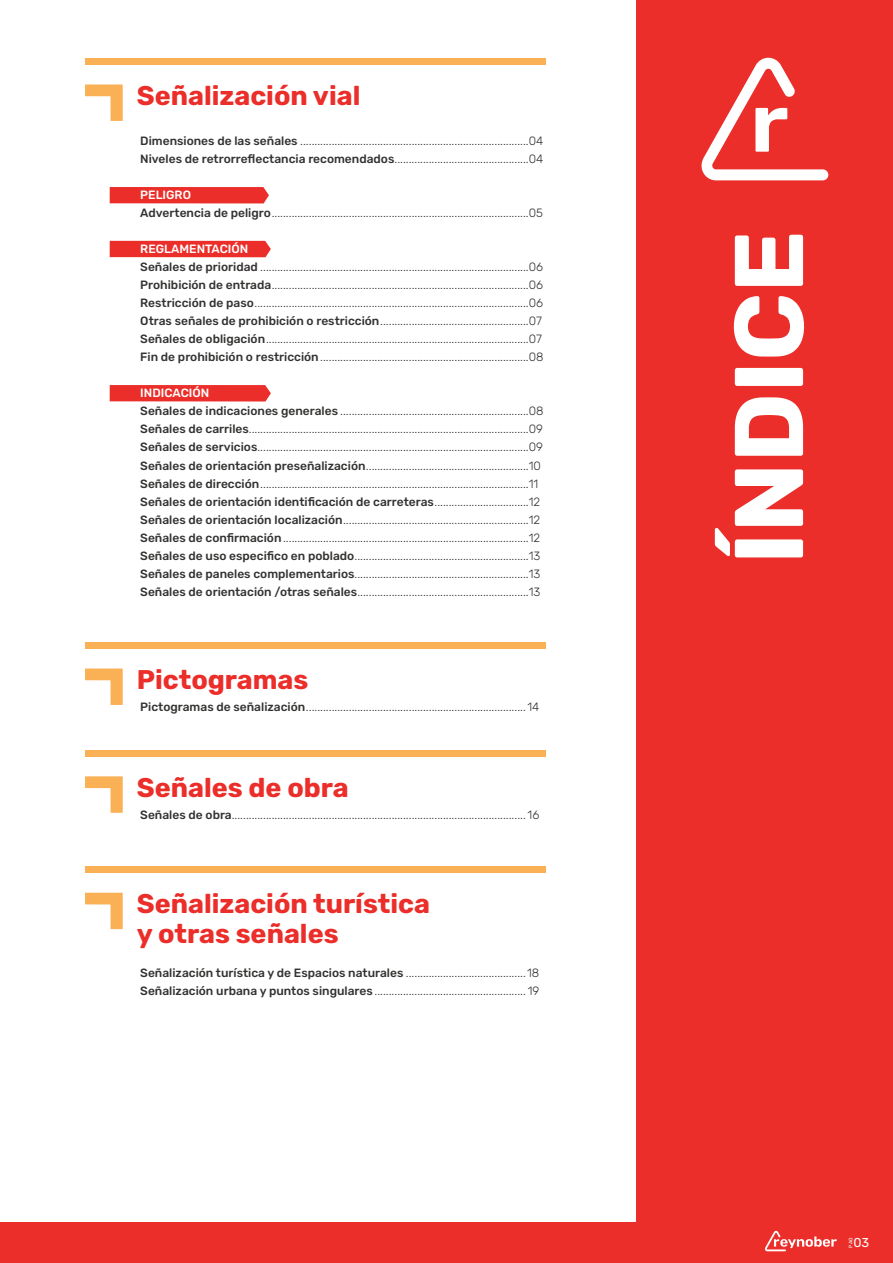
<style>
.page{position:relative;width:893px;height:1263px;background:#fff}
.page>*{position:absolute;margin:0;border:0;box-sizing:border-box;transform-origin:0 0}
.t1{font:700 97.5px "Rubik";color:#fff}
.t2{font:700 27px/30px "Rubik";color:#eb2e29}
.Estilo_de_párrafo_1{font:12.9px "Rubik";color:#fff}
.t3{font:300 12px "Rubik";color:#333231}
.t4{font:500 12px "Rubik";color:#333231}
.t5{font:500 12px "Rubik";color:#fff}
.Estilo_de_párrafo_1-2{font:5.1px "Rubik";color:#fff}
.s1{font-weight:500}
.s2{font-weight:300}
</style>
<div class="page">
<div style="left:110px;top:187px;width:159px;height:16px;background:#eb2e29"></div>
<div style="left:110px;top:241px;width:161px;height:16px;background:#eb2e29"></div>
<svg style="left:110px;top:385px;width:161px;height:16px;background:#eb322d"></svg>
<div style="left:637px;top:0;width:256px;height:1263px;background:#eb2e29"></div>
<div style="left:0;top:1222px;width:893px;height:41px;background:#eb2e29"></div>
<svg style="left:765px;top:1231px;width:72px;height:20px"></svg>
<svg style="left:701px;top:58px;width:127px;height:122px"></svg>
<div style="left:85px;top:58px;width:460px;height:7px;background:#fab054"></div>
<svg style="left:85px;top:85px;width:38px;height:36px"></svg>
<div style="left:85px;top:642px;width:460px;height:7px;background:#fab054"></div>
<svg style="left:85px;top:668px;width:38px;height:37px"></svg>
<div style="left:85px;top:750px;width:460px;height:7px;background:#fab054"></div>
<svg style="left:85px;top:776px;width:38px;height:37px"></svg>
<div style="left:85px;top:866px;width:460px;height:7px;background:#fab054"></div>
<svg style="left:85px;top:893px;width:38px;height:36px"></svg>
<p class="t2" style="left:137px;top:81px;width:225px">Señalización vial</p>
<p class="t3" style="left:140px;top:133px;width:405px"><span class="s1">Dimensiones de las señales</span> ................................................................................04</p>
<p class="t3" style="left:140px;top:151px;width:405px"><span class="s1">Niveles de retrorreflectancia recomendados</span>...............................................04</p>
<p class="t5" style="left:140px;top:186px;width:52px">PELIGRO</p>
<p class="t3" style="left:140px;top:205px;width:404px"><span class="s1">Advertencia de peligro</span>..........................................................................................05</p>
<p class="t5" style="left:140px;top:240px;width:109px">REGLAMENTACIÓN</p>
<p class="t3" style="left:140px;top:259px;width:404px"><span class="s1">Señales de prioridad</span> ..............................................................................................06</p>
<p class="t3" style="left:140px;top:277px;width:404px"><span class="s1">Prohibición de entrada</span>..........................................................................................06</p>
<p class="t3" style="left:140px;top:295px;width:404px"><span class="s1">Restricción de paso</span>................................................................................................06</p>
<p class="t3" style="left:140px;top:313px;width:403px"><span class="s1">Otras señales de prohibición o restricción</span>....................................................07</p>
<p class="t3" style="left:140px;top:331px;width:403px"><span class="s1">Señales de obligación</span>............................................................................................07</p>
<p class="t3" style="left:140px;top:349px;width:405px"><span class="s1">Fin de prohibición o restricción</span>.........................................................................08</p>
<p class="t5" style="left:140px;top:384px;width:70px">INDICACIÓN</p>
<p class="t3" style="left:140px;top:403px;width:405px"><span class="s1">Señales de indicaciones generales</span> ..................................................................08</p>
<p class="t3" style="left:140px;top:421px;width:404px"><span class="s1">Señales de carriles</span>..................................................................................................09</p>
<p class="t3" style="left:140px;top:439px;width:404px"><span class="s1">Señales de servicios</span>...............................................................................................09</p>
<p class="t3" style="left:140px;top:457px;width:402px"><span class="s1">Señales de orientación preseñalización</span>.........................................................10</p>
<p class="t3" style="left:140px;top:475px;width:400px"><span class="s1">Señales de dirección</span>..............................................................................................11</p>
<p class="t4" style="left:140px;top:492px;width:401px">Señales de orientación identificación de carreteras<span class="s2">.................................12</span></p>
<p class="t3" style="left:140px;top:511px;width:401px"><span class="s1">Señales de orientación localización</span>.................................................................12</p>
<p class="t3" style="left:140px;top:529px;width:401px"><span class="s1">Señales de confirmación</span>......................................................................................12</p>
<p class="t3" style="left:140px;top:547px;width:402px"><span class="s1">Señales de uso especifico en poblado</span>.............................................................13</p>
<p class="t3" style="left:140px;top:565px;width:402px"><span class="s1">Señales de paneles complementarios</span>.............................................................13</p>
<p class="t3" style="left:140px;top:583px;width:402px"><span class="s1">Señales de orientación /otras señales</span>............................................................13</p>
<p class="t2" style="left:137px;top:664px;width:173px">Pictogramas</p>
<p class="t3" style="left:140px;top:699px;width:401px"><span class="s1">Pictogramas de señalización</span>.............................................................................14</p>
<p class="t2" style="left:137px;top:772px;width:213px">Señales de obra</p>
<p class="t3" style="left:140px;top:806px;width:401px"><span class="s1">Señales de obra</span>.......................................................................................................16</p>
<p class="t2" style="left:137px;top:889px;width:295px">Señalización turística y otras señales</p>
<p class="t3" style="left:140px;top:964px;width:401px"><span class="s1">Señalización turística y de Espacios naturales</span> ..........................................18</p>
<p class="t3" style="left:140px;top:982px;width:401px"><span class="s1">Señalización urbana y puntos singulares</span> .....................................................19</p>
<p class="t1" style="left:712px;top:564px;width:335px;rotate:-90deg">ÍNDICE</p>
<p class="Estilo_de_párrafo_1-2" style="left:847px;top:1247px;width:11px;rotate:-90deg">PAG</p>
<p class="Estilo_de_párrafo_1" style="left:853px;top:1233px;width:17px">03</p>
</div>
